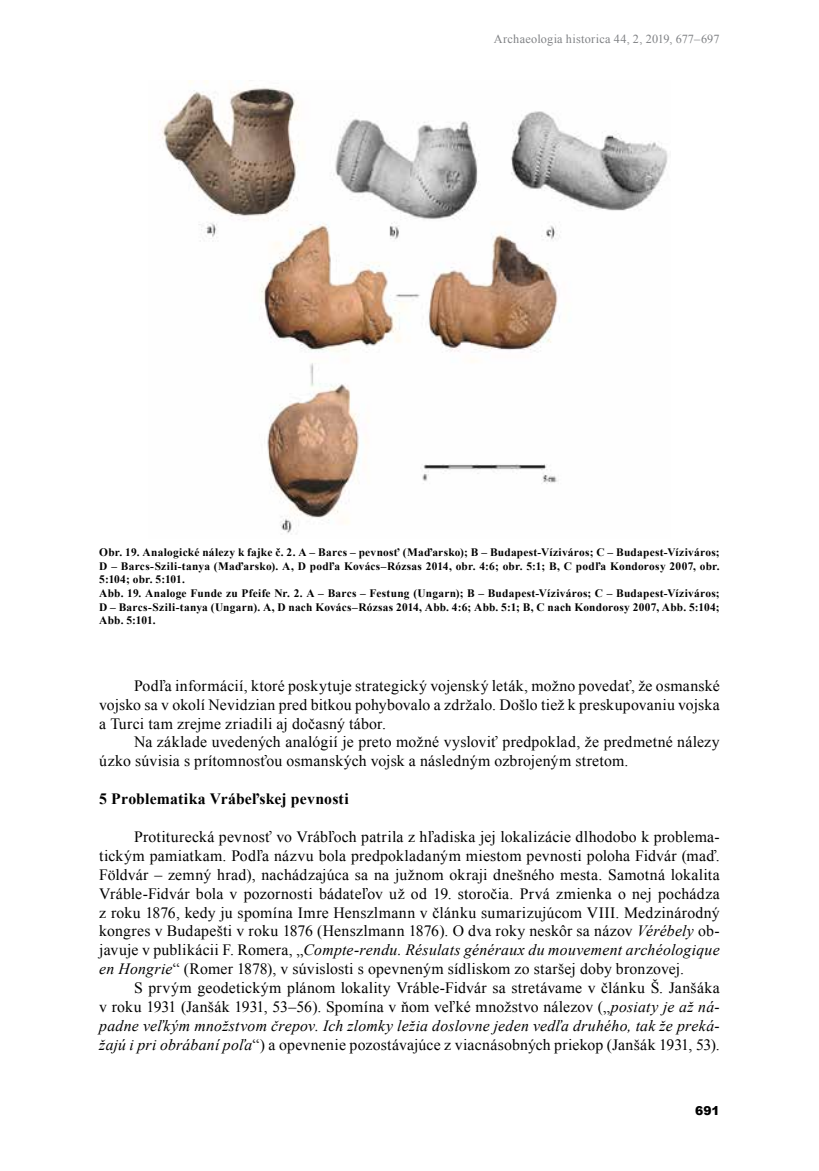
<style>
.page{position:relative;width:819px;height:1171px;background:#fff}
.page>*{position:absolute;margin:0;border:0;box-sizing:border-box;transform-origin:0 0}
.t1{font:15.75px/18.9px "Times New Roman";letter-spacing:.015em;color:#000;text-align:justify}
.t2{font:700 15.75px "Times New Roman";letter-spacing:.01em;color:#000}
.t3{font:12.25px "Times New Roman";letter-spacing:.02em;color:#808285}
.t4{font:900 12.25px "Arial";color:#000}
.t5{font:700 11.38px/13.7px "Times New Roman";letter-spacing:.02em;color:#000}
.s1{font-style:italic}
</style>
<div class="page">
<img style="left:161px;top:81px;width:507px;height:452px">
<p class="t3" style="left:494px;top:31px;width:227px">Archaeologia historica 44, 2, 2019, 677–697</p>
<p class="t5" style="left:99px;top:545px;width:622px">Obr. 19. Analogické nálezy k fajke č. 2. A – Barcs – pevnosť (Maďarsko); B – Budapest-Víziváros; C – Budapest-Víziváros; D – Barcs-Szili-tanya (Maďarsko). A, D podľa Kovács–Rózsas 2014, obr. 4:6; obr. 5:1; B, C podľa Kondorosy 2007, obr.<br>5:104; obr. 5:101.<br>Abb. 19. Analoge Funde zu Pfeife Nr. 2. A – Barcs – Festung (Ungarn); B – Budapest-Víziváros; C – Budapest-Víziváros; D – Barcs-Szili-tanya (Ungarn). A, D nach Kovács–Rózsas 2014, Abb. 4:6; Abb. 5:1; B, C nach Kondorosy 2007, Abb. 5:104; Abb. 5:101.</p>
<p class="t1" style="left:99px;top:676px;width:622px;text-indent:35px">Podľa informácií, ktoré poskytuje strategický vojenský leták, možno povedať, že osmanské vojsko sa v okolí Nevidzian pred bitkou pohybovalo a zdržalo. Došlo tiež k preskupovaniu vojska a Turci tam zrejme zriadili aj dočasný tábor.</p>
<p class="t1" style="left:99px;top:732px;width:622px;text-indent:35px">Na základe uvedených analógií je preto možné vysloviť predpoklad, že predmetné nálezy úzko súvisia s prítomnosťou osmanských vojsk a následným ozbrojeným stretom.</p>
<p class="t2" style="left:99px;top:788px;width:251px">5 Problematika Vrábeľskej pevnosti</p>
<p class="t1" style="left:99px;top:827px;width:622px;text-indent:35px">Protiturecká pevnosť vo Vrábľoch patrila z hľadiska jej lokalizácie dlhodobo k problema&shy;tickým pamiatkam. Podľa názvu bola predpokladaným miestom pevnosti poloha Fidvár (maď.<br>Földvár – zemný hrad), nachádzajúca sa na južnom okraji dnešného mesta. Samotná lokalita Vráble-Fidvár bola v pozornosti bádateľov už od 19. storočia. Prvá zmienka o nej pochádza z roku 1876, kedy ju spomína Imre Henszlmann v článku sumarizujúcom VIII. Medzinárodný kongres v Budapešti v roku 1876 (Henszlmann 1876). O dva roky neskôr sa názov <span class="s1">Vérébely</span> ob&shy;javuje v publikácii F. Romera, „<span class="s1">Compte-rendu. Résulats généraux du mouvement archéologique en Hongrie</span>“ (Romer 1878), v súvislosti s opevneným sídliskom zo staršej doby bronzovej.</p>
<p class="t1" style="left:99px;top:978px;width:622px;text-indent:35px">S prvým geodetickým plánom lokality Vráble-Fidvár sa stretávame v článku Š. Janšáka v roku 1931 (Janšák 1931, 53–56). Spomína v ňom veľké množstvo nálezov („<span class="s1">posiaty je až ná&shy;padne veľkým množstvom črepov. Ich zlomky ležia doslovne jeden vedľa druhého, tak že preká&shy;žajú i pri obrábaní poľa</span>“) a opevnenie pozostávajúce z viacnásobných priekop (Janšák 1931, 53).</p>
<p class="t4" style="left:695px;top:1102px;width:26px">691</p>
</div>
